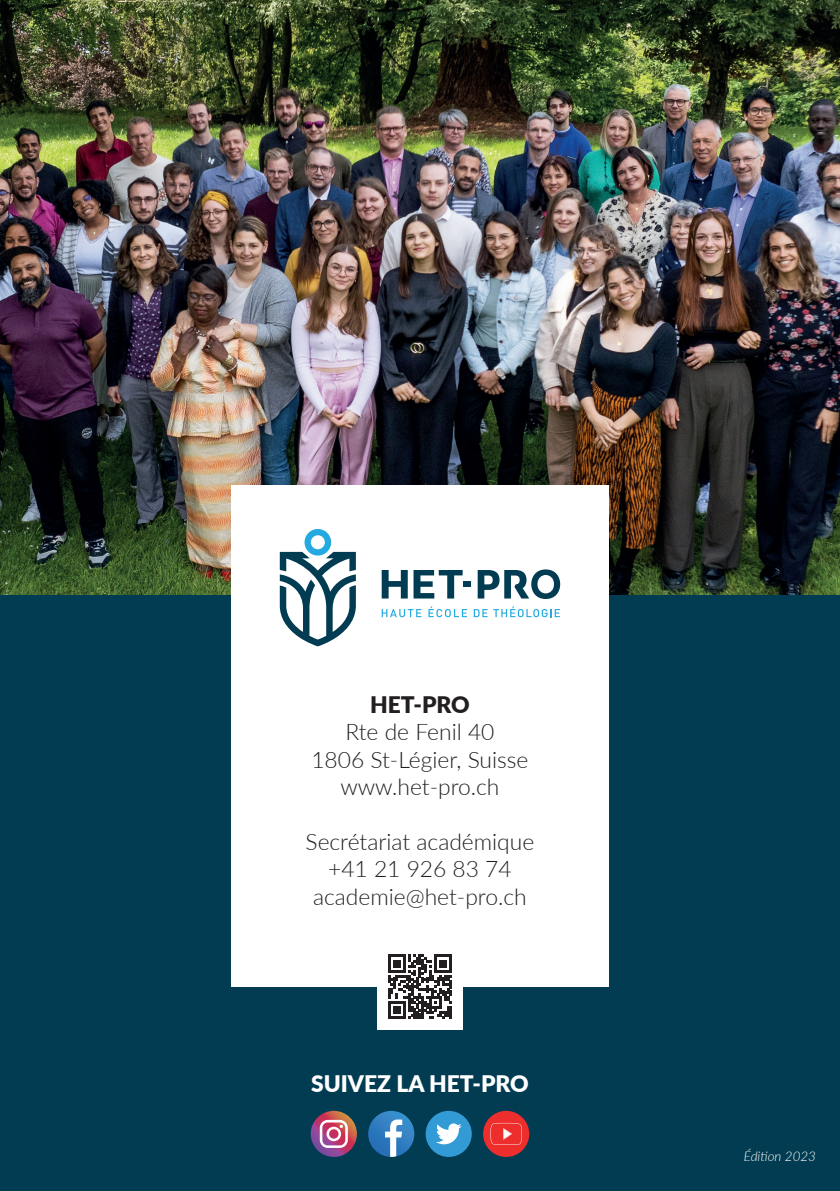
<style>
.page{position:relative;width:840px;height:1191px;background:#fff}
.page>*{position:absolute;margin:0;border:0;box-sizing:border-box;transform-origin:0 0}
.t1{font:300 22.8px/27.4px "Lato";color:#231f20;text-align:center}
.t2{font:900 22.8px "Lato";color:#fff}
.t3{font:900 22.8px "Lato";color:#231f20}
.t4{font:italic 300 13.4px "Lato";color:#fff}
</style>
<div class="page">
<img style="left:0;top:0;width:839px;height:595px">
<div style="left:0;top:595px;width:839px;height:596px;background:#023c52"></div>
<div style="left:231px;top:485px;width:377px;height:501px;background:#fff"></div>
<svg style="left:381px;top:609px;width:40px;height:8px"></svg>
<svg style="left:428px;top:606px;width:39px;height:11px"></svg>
<svg style="left:473px;top:609px;width:14px;height:8px"></svg>
<svg style="left:493px;top:606px;width:66px;height:11px"></svg>
<svg style="left:279px;top:529px;width:76px;height:117px"></svg>
<svg style="left:381px;top:570px;width:26px;height:28px"></svg>
<svg style="left:413px;top:570px;width:49px;height:28px"></svg>
<svg style="left:477px;top:569px;width:83px;height:30px"></svg>
<div style="left:462px;top:581px;width:8px;height:6px;background:#023c52"></div>
<svg style="left:368px;top:1110px;width:46px;height:46px"></svg>
<svg style="left:385px;top:1119px;width:17px;height:38px"></svg>
<svg style="left:310px;top:1110px;width:46px;height:47px"></svg>
<svg style="left:319px;top:1119px;width:28px;height:29px"></svg>
<svg style="left:425px;top:1110px;width:46px;height:47px;fill:#329ad5"></svg>
<svg style="left:435px;top:1123px;width:26px;height:21px"></svg>
<div style="left:483px;top:1110px;width:46px;height:47px;background:#ee2d2d;border-radius:50%"></div>
<svg style="left:490px;top:1122px;width:31px;height:22px"></svg>
<div style="left:377px;top:944px;width:85px;height:85px;background:#fff"></div>
<svg style="left:388px;top:954px;width:64px;height:65px"></svg>
<p class="t3" style="left:370px;top:687px;width:101px">HET-PRO</p>
<p class="t1" style="left:311px;top:717px;width:218px">Rte de Fenil 40<br>1806 St-Légier, Suisse www.het-pro.ch</p>
<p class="t1" style="left:305px;top:827px;width:230px">Secrétariat académique +41 21 926 83 74 academie@het-pro.ch</p>
<p class="t2" style="left:311px;top:1066px;width:219px">SUIVEZ LA HET-PRO</p>
<p class="t4" style="left:743px;top:1146px;width:74px">Édition 2023</p>
</div>
